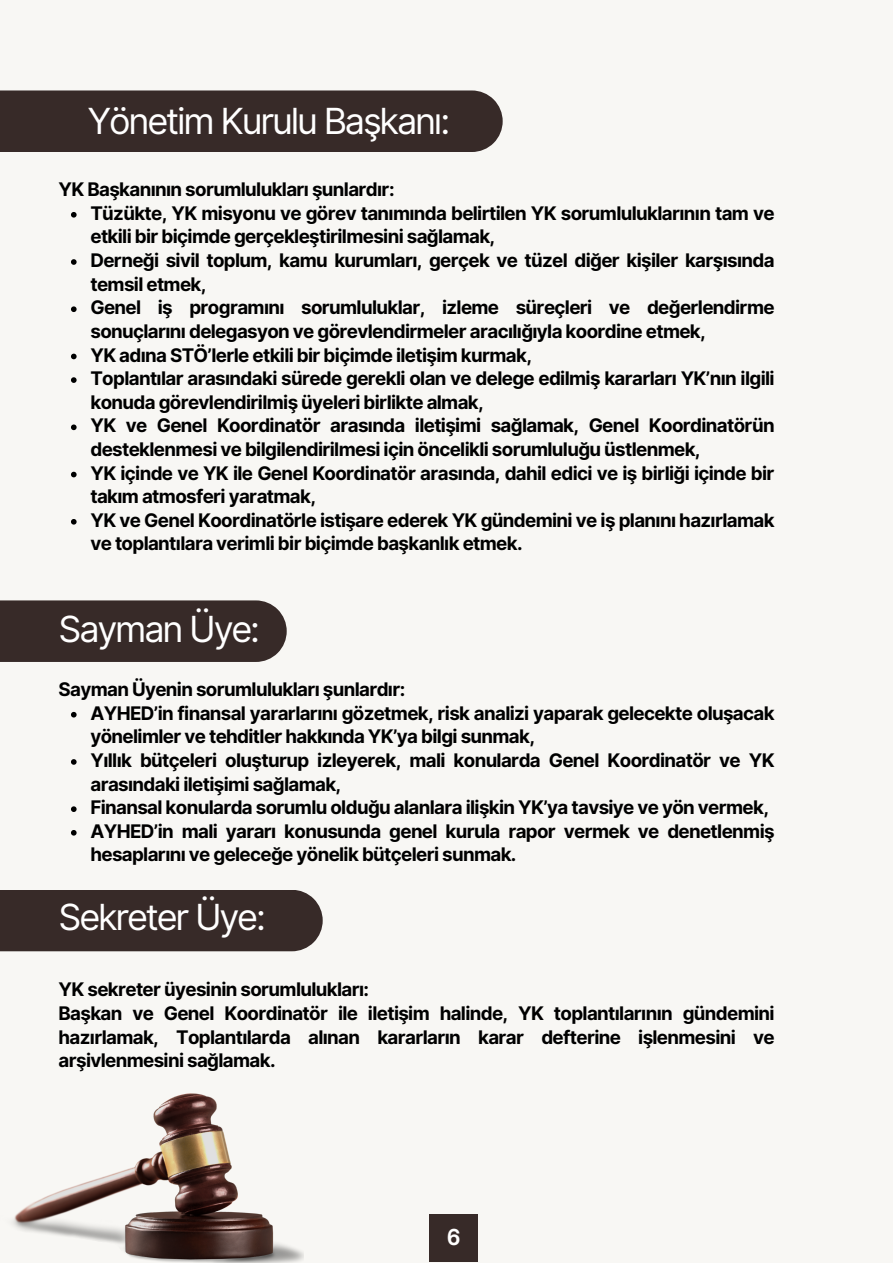
<style>
.page{position:relative;width:893px;height:1264px;background:#fff}
.page>*{position:absolute;margin:0;border:0;box-sizing:border-box;transform-origin:0 0}
.t1{font:36px "Inter";letter-spacing:-.06em;color:#fff}
.t2{font:700 21px "Open Sauce One";color:#fff}
.t3{font:700 18.75px/23.5px "Inter";letter-spacing:-.035em;color:#000}
</style>
<div class="page">
<div style="left:0;top:0;width:892px;height:1262px;background:#f8f7f4"></div>
<div style="left:429px;top:1214px;width:49px;height:48px;background:#372a28"></div>
<svg style="left:71px;top:212px;width:6px;height:5px"></svg>
<svg style="left:71px;top:259px;width:6px;height:6px"></svg>
<svg style="left:71px;top:306px;width:6px;height:6px"></svg>
<svg style="left:71px;top:353px;width:6px;height:6px"></svg>
<svg style="left:71px;top:377px;width:6px;height:6px"></svg>
<svg style="left:71px;top:424px;width:6px;height:6px"></svg>
<svg style="left:71px;top:472px;width:6px;height:5px"></svg>
<svg style="left:71px;top:519px;width:6px;height:5px"></svg>
<div style="left:0;top:90px;width:502px;height:62px;background:#372a28"></div>
<div style="left:0;top:600px;width:287px;height:62px;background:#372a28"></div>
<svg style="left:71px;top:712px;width:6px;height:5px"></svg>
<svg style="left:71px;top:759px;width:6px;height:5px"></svg>
<svg style="left:71px;top:806px;width:6px;height:6px"></svg>
<svg style="left:71px;top:830px;width:6px;height:5px"></svg>
<div style="left:0;top:889px;width:323px;height:62px;background:#372a28"></div>
<img style="left:12px;top:1093px;width:291px;height:169px">
<p class="t1" style="left:87px;top:99px;width:364px">Yönetim Kurulu Başkanı:</p>
<p class="t3" style="left:59px;top:178px;width:337px">YK Başkanının sorumlulukları şunlardır:</p>
<p class="t3" style="left:90px;top:201px;width:685px">Tüzükte, YK misyonu ve görev tanımında belirtilen YK sorumluluklarının tam ve etkili bir biçimde gerçekleştirilmesini sağlamak,</p>
<p class="t3" style="left:90px;top:248px;width:685px">Derneği sivil toplum, kamu kurumları, gerçek ve tüzel diğer kişiler karşısında temsil etmek,</p>
<p class="t3" style="left:90px;top:296px;width:685px">Genel iş programını sorumluluklar, izleme süreçleri ve değerlendirme sonuçlarını delegasyon ve görevlendirmeler aracılığıyla koordine etmek,</p>
<p class="t3" style="left:90px;top:343px;width:443px">YK adına STÖ’lerle etkili bir biçimde iletişim kurmak,</p>
<p class="t3" style="left:90px;top:366px;width:685px">Toplantılar arasındaki sürede gerekli olan ve delege edilmiş kararları YK’nın ilgili konuda görevlendirilmiş üyeleri birlikte almak,</p>
<p class="t3" style="left:90px;top:414px;width:685px">YK ve Genel Koordinatör arasında iletişimi sağlamak, Genel Koordinatörün desteklenmesi ve bilgilendirilmesi için öncelikli sorumluluğu üstlenmek,</p>
<p class="t3" style="left:90px;top:461px;width:685px">YK içinde ve YK ile Genel Koordinatör arasında, dahil edici ve iş birliği içinde bir takım atmosferi yaratmak,</p>
<p class="t3" style="left:90px;top:508px;width:685px">YK ve Genel Koordinatörle istişare ederek YK gündemini ve iş planını hazırlamak ve toplantılara verimli bir biçimde başkanlık etmek.</p>
<p class="t1" style="left:59px;top:607px;width:203px">Sayman Üye:</p>
<p class="t3" style="left:59px;top:677px;width:348px">Sayman Üyenin sorumlulukları şunlardır:</p>
<p class="t3" style="left:90px;top:701px;width:685px">AYHED’in finansal yararlarını gözetmek, risk analizi yaparak gelecekte oluşacak yönelimler ve tehditler hakkında YK’ya bilgi sunmak,</p>
<p class="t3" style="left:90px;top:748px;width:685px">Yıllık bütçeleri oluşturup izleyerek, mali konularda Genel Koordinatör ve YK arasındaki iletişimi sağlamak,</p>
<p class="t3" style="left:90px;top:795px;width:680px">Finansal konularda sorumlu olduğu alanlara ilişkin YK’ya tavsiye ve yön vermek,</p>
<p class="t3" style="left:90px;top:819px;width:685px">AYHED’in mali yararı konusunda genel kurula rapor vermek ve denetlenmiş hesaplarını ve geleceğe yönelik bütçeleri sunmak.</p>
<p class="t1" style="left:59px;top:895px;width:209px">Sekreter Üye:</p>
<p class="t3" style="left:59px;top:977px;width:312px">YK sekreter üyesinin sorumlulukları:</p>
<p class="t3" style="left:59px;top:1001px;width:717px;text-align:justify">Başkan ve Genel Koordinatör ile iletişim halinde, YK toplantılarının gündemini hazırlamak, Toplantılarda alınan kararların karar defterine işlenmesini ve arşivlenmesini sağlamak.</p>
<p class="t2" style="left:447px;top:1223px;width:15px">6</p>
</div>
